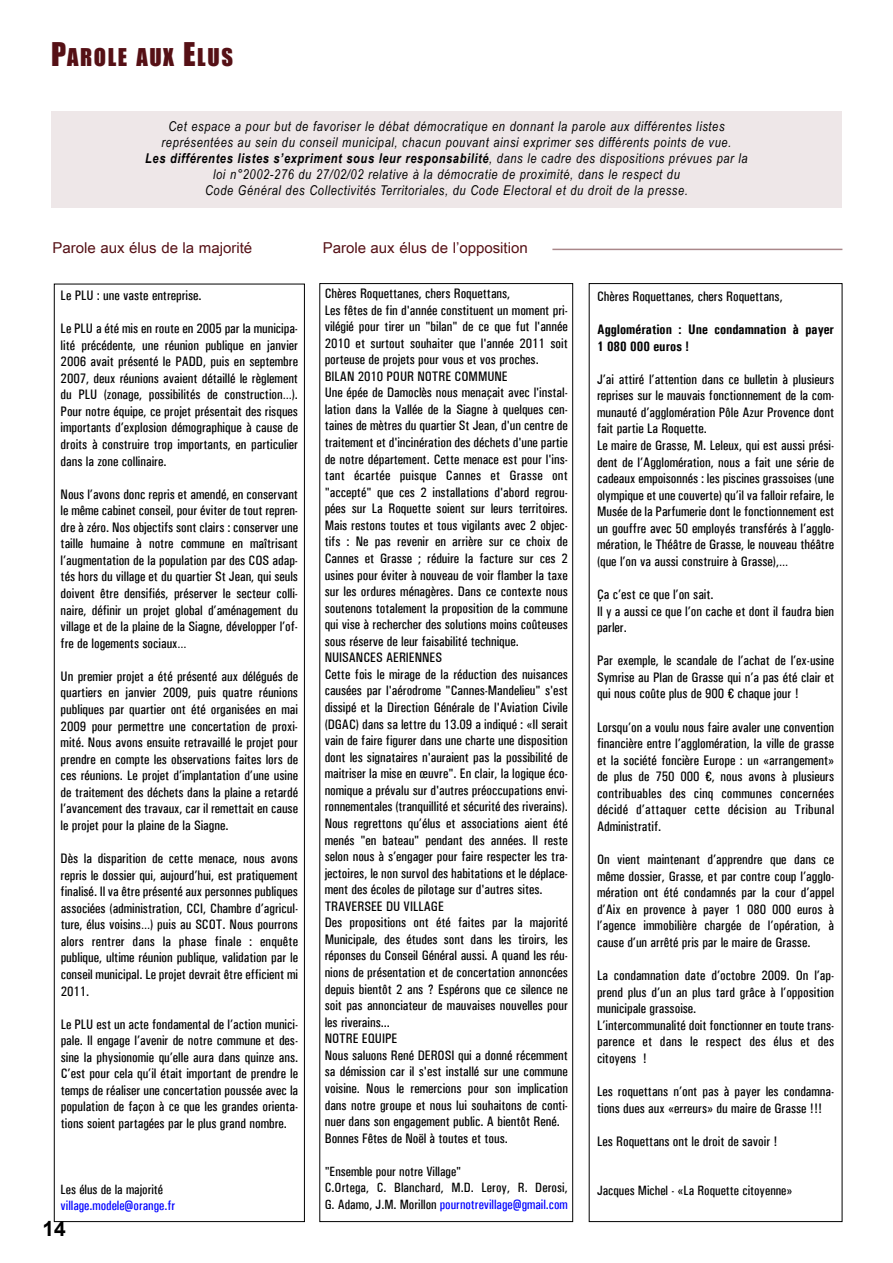
<style>
.page{position:relative;width:893px;height:1263px;background:#fff}
.page>*{position:absolute;margin:0;border:0;box-sizing:border-box;transform-origin:0 0}
.t1{font:22.5px "Impact";letter-spacing:.07em;color:#551015}
.t2{font:700 21px "Arial";color:#000}
.t3{font:15px "Arial Unicode MS";color:#551015}
.t4{font:500 condensed 13.8px/16.5px "Univers";color:#000;text-align:justify}
.t5{font:700 condensed 13.8px/16.5px "Univers";color:#000}
.t6{font:italic 13.5px/16.2px "Arial Narrow";letter-spacing:.045em;color:#000;text-align:center}
.t7{font:500 condensed 13.5px/16.2px "Univers";color:#000}
.t8{font:500 condensed 13.5px "Univers";color:#00f}
.s1{font-size:30px}
.s2{font-weight:700}
.s3{color:#00f}
</style>
<div class="page">
<div style="left:51px;top:111px;width:791px;height:97px;background:#eee7e8"></div>
<div style="left:54px;top:284px;width:251px;height:938px;border:1px solid #000"></div>
<hr style="left:552px;top:249px;width:290px;height:1px;background:#aa878a">
<h1 class="t1" style="left:51px;top:44px;width:183px"><span class="s1">P</span>AROLE AUX <span class="s1">E</span>LUS</h1>
<p class="t6" style="left:145px;top:118px;width:604px">Cet espace a pour but de favoriser le débat démocratique en donnant la parole aux différentes listes représentées au sein du conseil municipal, chacun pouvant ainsi exprimer ses différents points de vue.<br><span class="s2">Les différentes listes s’expriment sous leur responsabilité</span>, dans le cadre des dispositions prévues par la loi n°2002-276 du 27/02/02 relative à la démocratie de proximité, dans le respect du<br>Code Général des Collectivités Territoriales, du Code Electoral et du droit de la presse.</p>
<p class="t3" style="left:53px;top:237px;width:201px">Parole aux élus de la majorité</p>
<p class="t3" style="left:323px;top:237px;width:207px">Parole aux élus de l’opposition</p>
<p class="t4" style="left:61px;top:287px;width:142px">Le PLU : une vaste entreprise.</p>
<p class="t4" style="left:61px;top:320px;width:239px">Le PLU a été mis en route en 2005 par la municipa&shy;lité précédente, une réunion publique en janvier 2006 avait présenté le PADD, puis en septembre 2007, deux réunions avaient détaillé le règlement du PLU (zonage, possibilités de construction…).<br>Pour notre équipe, ce projet présentait des risques importants d’explosion démographique à cause de droits à construire trop importants, en particulier dans la zone collinaire.</p>
<p class="t4" style="left:61px;top:485px;width:239px">Nous l’avons donc repris et amendé, en conservant le même cabinet conseil, pour éviter de tout repren&shy;dre à zéro. Nos objectifs sont clairs : conserver une taille humaine à notre commune en maîtrisant l’augmentation de la population par des COS adap&shy;tés hors du village et du quartier St Jean, qui seuls doivent être densifiés, préserver le secteur colli&shy;naire, définir un projet global d’aménagement du village et de la plaine de la Siagne, développer l’of&shy;fre de logements sociaux…</p>
<p class="t4" style="left:61px;top:668px;width:239px">Un premier projet a été présenté aux délégués de quartiers en janvier 2009, puis quatre réunions publiques par quartier ont été organisées en mai 2009 pour permettre une concertation de proxi&shy;mité. Nous avons ensuite retravaillé le projet pour prendre en compte les observations faites lors de ces réunions. Le projet d’implantation d’une usine de traitement des déchets dans la plaine a retardé l’avancement des travaux, car il remettait en cause le projet pour la plaine de la Siagne.</p>
<p class="t4" style="left:61px;top:850px;width:239px">Dès la disparition de cette menace, nous avons repris le dossier qui, aujourd’hui, est pratiquement finalisé. Il va être présenté aux personnes publiques associées (administration, CCI, Chambre d’agricul&shy;ture, élus voisins…) puis au SCOT. Nous pourrons alors rentrer dans la phase finale : enquête publique, ultime réunion publique, validation par le conseil municipal. Le projet devrait être efficient mi 2011.</p>
<p class="t4" style="left:61px;top:1015px;width:239px">Le PLU est un acte fondamental de l’action munici&shy;pale. Il engage l’avenir de notre commune et des&shy;sine la physionomie qu’elle aura dans quinze ans.<br>C’est pour cela qu’il était important de prendre le temps de réaliser une concertation poussée avec la population de façon à ce que les grandes orienta&shy;tions soient partagées par le plus grand nombre.</p>
<p class="t7" style="left:61px;top:1181px;width:104px">Les élus de la majorité</p>
<p class="t8" style="left:61px;top:1197px;width:116px">village.modele@orange.fr</p>
<h2 class="t2" style="left:43px;top:1217px;width:25px">14</h2>
<p class="t4" style="left:325px;top:285px;width:245px;text-align:left">Chères Roquettanes, chers Roquettans,<br>Les fêtes de fin d'année constituent un moment pri&shy;vilégié pour tirer un "bilan" de ce que fut l'année 2010 et surtout souhaiter que l'année 2011 soit porteuse de projets pour vous et vos proches.<br>BILAN 2010 POUR NOTRE COMMUNE<br>Une épée de Damoclès nous menaçait avec l'instal&shy;lation dans la Vallée de la Siagne à quelques cen&shy;taines de mètres du quartier St Jean, d'un centre de traitement et d'incinération des déchets d'une partie de notre département. Cette menace est pour l'ins&shy;tant écartée puisque Cannes et Grasse ont "accepté" que ces 2 installations d'abord regrou&shy;pées sur La Roquette soient sur leurs territoires.<br>Mais restons toutes et tous vigilants avec 2 objec&shy;tifs : Ne pas revenir en arrière sur ce choix de Cannes et Grasse ; réduire la facture sur ces 2 usines pour éviter à nouveau de voir flamber la taxe sur les ordures ménagères. Dans ce contexte nous soutenons totalement la proposition de la commune qui vise à rechercher des solutions moins coûteuses sous réserve de leur faisabilité technique.<br>NUISANCES AERIENNES<br>Cette fois le mirage de la réduction des nuisances causées par l'aérodrome "Cannes-Mandelieu" s'est dissipé et la Direction Générale de l'Aviation Civile (DGAC) dans sa lettre du 13.09 a indiqué : «Il serait vain de faire figurer dans une charte une disposition dont les signataires n'auraient pas la possibilité de maitriser la mise en œuvre". En clair, la logique éco&shy;nomique a prévalu sur d'autres préoccupations envi&shy;ronnementales (tranquillité et sécurité des riverains).<br>Nous regrettons qu’élus et associations aient été menés "en bateau" pendant des années. Il reste selon nous à s’engager pour faire respecter les tra&shy;jectoires, le non survol des habitations et le déplace&shy;ment des écoles de pilotage sur d'autres sites.<br>TRAVERSEE DU VILLAGE<br>Des propositions ont été faites par la majorité Municipale, des études sont dans les tiroirs, les réponses du Conseil Général aussi. A quand les réu&shy;nions de présentation et de concertation annoncées depuis bientôt 2 ans ? Espérons que ce silence ne soit pas annonciateur de mauvaises nouvelles pour les riverains...<br>NOTRE EQUIPE<br>Nous saluons René DEROSI qui a donné récemment sa démission car il s'est installé sur une commune voisine. Nous le remercions pour son implication dans notre groupe et nous lui souhaitons de conti&shy;nuer dans son engagement public. A bientôt René.<br>Bonnes Fêtes de Noël à toutes et tous.</p>
<p class="t7" style="left:325px;top:1163px;width:245px">"Ensemble pour notre Village"<br>C.Ortega, C. Blanchard, M.D. Leroy, R. Derosi,<br>G. Adamo, J.M. Morillon <span class="s3">pournotrevillage@gmail.com</span></p>
<p class="t4" style="left:597px;top:288px;width:187px">Chères Roquettanes, chers Roquettans,</p>
<p class="t5" style="left:597px;top:321px;width:239px">agglomération : une condamnation à payer<br>1 080 000 euros !</p>
<p class="t4" style="left:597px;top:371px;width:239px;text-align:left">J’ai attiré l’attention dans ce bulletin à plusieurs reprises sur le mauvais fonctionnement de la com&shy;munauté d’agglomération Pôle Azur Provence dont fait partie La Roquette.<br>Le maire de Grasse, M. Leleux, qui est aussi prési&shy;dent de l’Agglomération, nous a fait une série de cadeaux empoisonnés : les piscines grassoises (une olympique et une couverte) qu’il va falloir refaire, le Musée de la Parfumerie dont le fonctionnement est un gouffre avec 50 employés transférés à l’agglo&shy;mération, le Théâtre de Grasse, le nouveau théâtre (que l’on va aussi construire à Grasse),…</p>
<p class="t4" style="left:597px;top:586px;width:239px;text-align:left">Ça c’est ce que l’on sait.<br>Il y a aussi ce que l’on cache et dont il faudra bien parler.</p>
<p class="t4" style="left:597px;top:652px;width:239px">Par exemple, le scandale de l’achat de l’ex-usine Symrise au Plan de Grasse qui n’a pas été clair et qui nous coûte plus de 900 € chaque jour !</p>
<p class="t4" style="left:597px;top:718px;width:239px">Lorsqu’on a voulu nous faire avaler une convention financière entre l’agglomération, la ville de grasse et la société foncière Europe : un «arrangement» de plus de 750 000 €, nous avons à plusieurs contribuables des cinq communes concernées décidé d’attaquer cette décision au Tribunal Administratif.</p>
<p class="t4" style="left:597px;top:851px;width:239px">On vient maintenant d’apprendre que dans ce même dossier, Grasse, et par contre coup l’agglo&shy;mération ont été condamnés par la cour d’appel d’Aix en provence à payer 1 080 000 euros à l’agence immobilière chargée de l’opération, à cause d’un arrêté pris par le maire de Grasse.</p>
<p class="t4" style="left:597px;top:967px;width:239px;text-align:left">La condamnation date d’octobre 2009. On l’ap&shy;prend plus d’un an plus tard grâce à l’opposition municipale grassoise.<br>L’intercommunalité doit fonctionner en toute trans&shy;parence et dans le respect des élus et des citoyens !</p>
<p class="t4" style="left:597px;top:1083px;width:239px">Les roquettans n’ont pas à payer les condamna&shy;tions dues aux «erreurs» du maire de Grasse !!!</p>
<p class="t4" style="left:597px;top:1132px;width:182px">Les Roquettans ont le droit de savoir !</p>
<p class="t7" style="left:597px;top:1182px;width:197px">Jacques Michel - «La Roquette citoyenne»</p>
</div>
